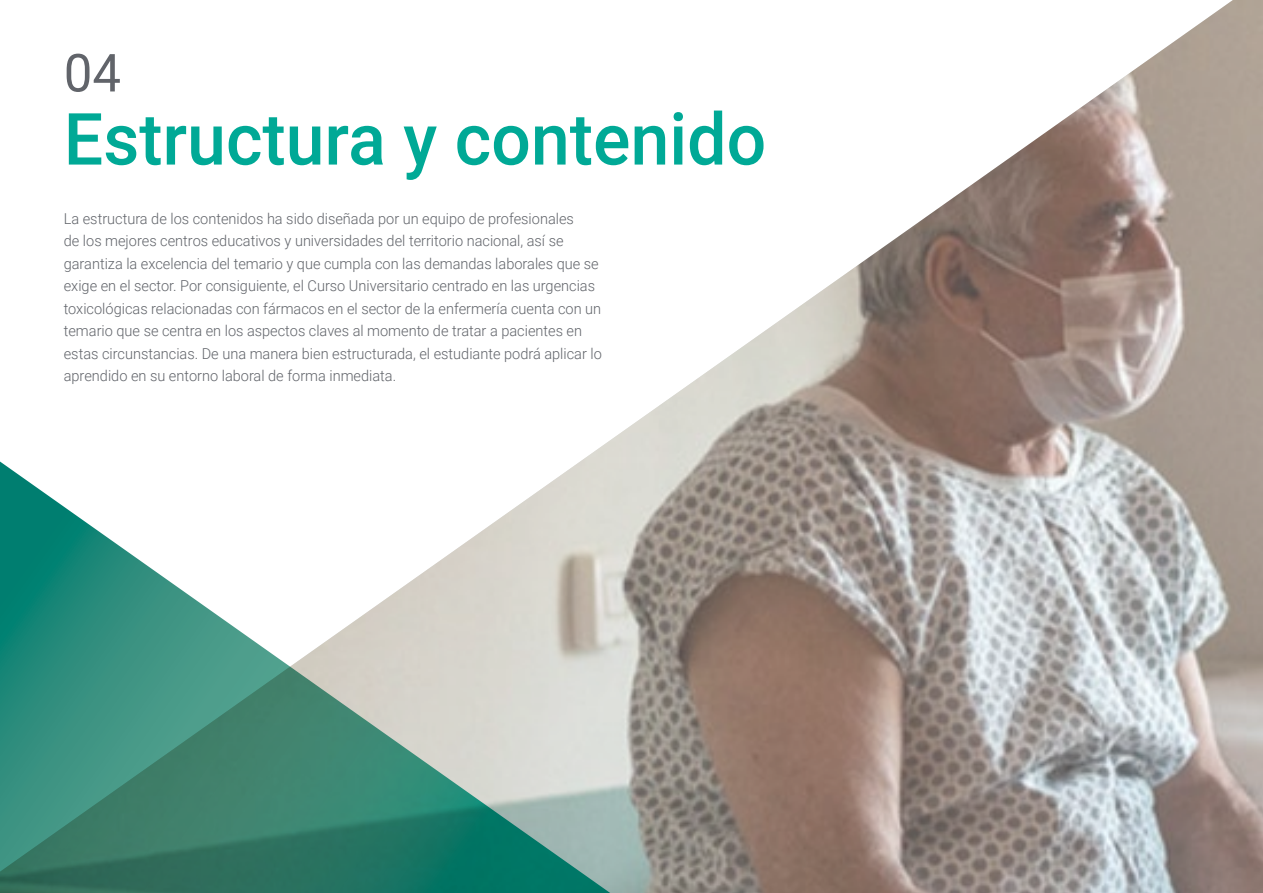
<style>
.page{position:relative;width:1263px;height:893px;background:#fff}
.page>*{position:absolute;margin:0;border:0;box-sizing:border-box;transform-origin:0 0}
.t1{font:500 72px "Roboto";color:#00a996}
.t2{font:52.5px "Roboto";color:#61646a}
.t3{font:300 15px/22.5px "Roboto";color:#61646a}
</style>
<div class="page">
<img style="left:602px;top:0;width:661px;height:893px">
<svg style="left:0;top:446px;width:640px;height:447px"></svg>
<h2 class="t2" style="left:64px;top:36px;width:59px">04</h2>
<h1 class="t1" style="left:64px;top:89px;width:704px">Estructura y contenido</h1>
<p class="t3" style="left:64px;top:207px;width:540px">La estructura de los contenidos ha sido diseñada por un equipo de profesionales<br>de los mejores centros educativos y universidades del territorio nacional, así se garantiza la excelencia del temario y que cumpla con las demandas laborales que se exige en el sector. Por consiguiente, el Curso Universitario centrado en las urgencias toxicológicas relacionadas con fármacos en el sector de la enfermería cuenta con un temario que se centra en los aspectos claves al momento de tratar a pacientes en estas circunstancias. De una manera bien estructurada, el estudiante podrá aplicar lo aprendido en su entorno laboral de forma inmediata.</p>
</div>
